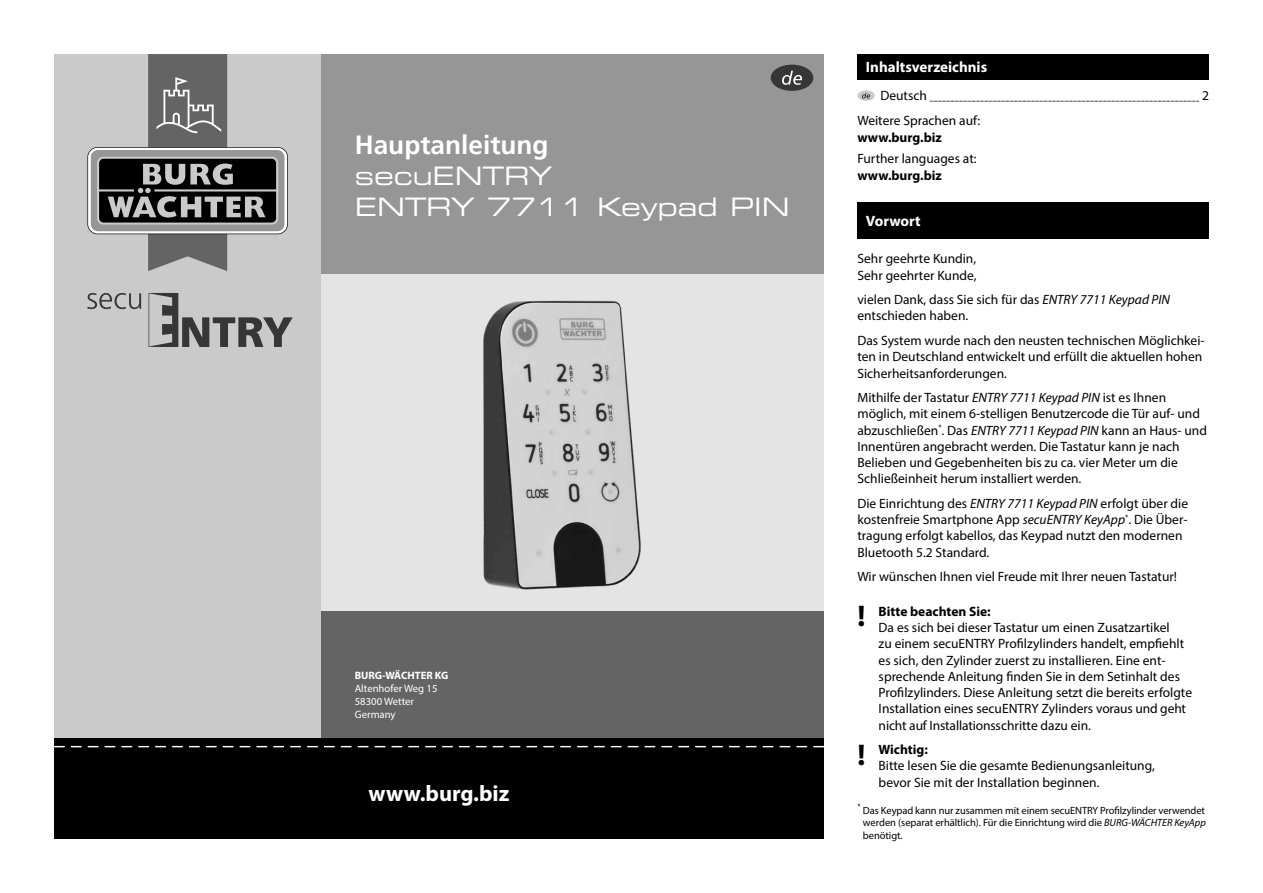
<style>
.page{position:relative;width:1263px;height:893px;background:#fff}
.page>*{position:absolute;margin:0;border:0;box-sizing:border-box;transform-origin:0 0}
.t1{font:700 30px "Myriad Pro";color:#000}
.t2{font:700 26.25px "Frutiger LT Pro";color:#fff}
.t3{font:25.5px/30.6px "Eurostile LT Std Ex 2";color:#fff}
.t4{font:700 22.5px "Myriad Pro";color:#fff}
.t5{font:700 15px "Myriad Pro";color:#fff}
.t6{font:13.5px/16.2px "Myriad Pro";color:#000}
.t7{font:700 13.5px "Myriad Pro";color:#000}
.t8{font:10.65px/12.9px "Myriad Pro";color:#fff}
.t9{font:700 10.65px "Myriad Pro";color:#fff}
.t10{font:10.5px/12.6px "Myriad Pro";letter-spacing:-.005em;color:#000;text-align:justify}
.s1{font-style:italic}
</style>
<div class="page">
<div style="left:54px;top:738px;width:770px;height:101px;background:#000"></div>
<div style="left:54px;top:54px;width:267px;height:684px;background:#cacaca"></div>
<svg style="left:54px;top:746px;width:770px;height:1px"></svg>
<div style="left:321px;top:610px;width:503px;height:128px;background:#646464"></div>
<div style="left:321px;top:54px;width:503px;height:220px;background:#969696"></div>
<div style="left:321px;top:274px;width:503px;height:336px;background:#e4e4e4"></div>
<svg style="left:87px;top:54px;width:201px;height:217px"></svg>
<svg style="left:87px;top:293px;width:54px;height:16px"></svg>
<svg style="left:149px;top:293px;width:144px;height:54px"></svg>
<div style="left:771px;top:65px;width:42px;height:26px;background:#363636;border-radius:50%"></div>
<svg style="left:782px;top:71px;width:20px;height:14px"></svg>
<div style="left:857px;top:54px;width:352px;height:26px;background:#000"></div>
<svg style="left:930px;top:101px;width:269px;height:1px"></svg>
<svg style="left:857px;top:90px;width:18px;height:11px"></svg>
<svg style="left:862px;top:93px;width:8px;height:5px"></svg>
<div style="left:857px;top:202px;width:352px;height:36px;background:#000"></div>
<img style="left:483px;top:300px;width:158px;height:290px">
<h2 class="t2" style="left:355px;top:129px;width:195px">Hauptanleitung</h2>
<h3 class="t3" style="left:355px;top:160px;width:437px">secuENTRY<br>ENTRY 7711 Keypad PIN</h3>
<p class="t9" style="left:355px;top:668px;width:95px">BURG-WÄCHTER KG</p>
<p class="t8" style="left:355px;top:682px;width:84px">Altenhofer Weg 15<br>58300 Wetter<br>Germany</p>
<h3 class="t4" style="left:369px;top:779px;width:142px">www.burg.biz</h3>
<p class="t5" style="left:866px;top:58px;width:123px">Inhaltsverzeichnis</p>
<p class="t6" style="left:880px;top:87px;width:48px">Deutsch</p>
<p class="t6" style="left:1202px;top:87px;width:8px">2</p>
<p class="t6" style="left:857px;top:112px;width:124px">Weitere Sprachen auf:</p>
<p class="t7" style="left:857px;top:129px;width:86px">www.burg.biz</p>
<p class="t6" style="left:857px;top:151px;width:121px">Further languages at:</p>
<p class="t7" style="left:857px;top:167px;width:86px">www.burg.biz</p>
<p class="t5" style="left:866px;top:211px;width:56px">Vorwort</p>
<p class="t6" style="left:857px;top:250px;width:121px">Sehr geehrte Kundin,<br>Sehr geehrter Kunde,</p>
<p class="t6" style="left:857px;top:291px;width:314px">vielen Dank, dass Sie sich für das <span class="s1">ENTRY 7711 Keypad PIN </span>entschieden haben.</p>
<p class="t6" style="left:857px;top:332px;width:349px">Das System wurde nach den neusten technischen Möglichkei&shy;ten in Deutschland entwickelt und erfüllt die aktuellen hohen<br>Sicherheitsanforderungen.</p>
<p class="t6" style="left:857px;top:389px;width:351px">Mithilfe der Tastatur <span class="s1">ENTRY 7711 Keypad PIN</span> ist es Ihnen möglich, mit einem 6-stelligen Benutzercode die Tür auf- und abzuschließen<sup>*</sup>. Das <span class="s1">ENTRY 7711 Keypad PIN</span> kann an Haus- und Innentüren angebracht werden. Die Tastatur kann je nach Belieben und Gegebenheiten bis zu ca. vier Meter um die Schließeinheit herum installiert werden.</p>
<p class="t6" style="left:857px;top:495px;width:332px">Die Einrichtung des <span class="s1">ENTRY 7711 Keypad PIN</span> erfolgt über die kostenfreie Smartphone App <span class="s1">secuENTRY KeyApp</span><sup>*</sup>. Die Über&shy;tragung erfolgt kabellos, das Keypad nutzt den modernen Bluetooth 5.2 Standard.</p>
<p class="t6" style="left:857px;top:568px;width:321px">Wir wünschen Ihnen viel Freude mit Ihrer neuen Tastatur!</p>
<h1 class="t1" style="left:857px;top:596px;width:10px">!</h1>
<h1 class="t1" style="left:857px;top:735px;width:10px">!</h1>
<p class="t7" style="left:879px;top:603px;width:114px">Bitte beachten Sie:</p>
<p class="t6" style="left:879px;top:619px;width:315px">Da es sich bei dieser Tastatur um einen Zusatzartikel<br>zu einem secuENTRY Profilzylinders handelt, empfiehlt es sich, den Zylinder zuerst zu installieren. Eine ent&shy;sprechende Anleitung finden Sie in dem Setinhalt des Profilzylinders. Diese Anleitung setzt die bereits erfolgte Installation eines secuENTRY Zylinders voraus und geht nicht auf Installationsschritte dazu ein.</p>
<p class="t7" style="left:879px;top:741px;width:51px">Wichtig:</p>
<p class="t6" style="left:879px;top:757px;width:278px">Bitte lesen Sie die gesamte Bedienungsanleitung, bevor Sie mit der Installation beginnen.</p>
<p class="t10" style="left:863px;top:804px;width:344px;text-indent:-5px"><sup>*</sup> Das Keypad kann nur zusammen mit einem secuENTRY Profilzylinder verwendet werden (separat erhältlich). Für die Einrichtung wird die <span class="s1">BURG-WÄCHTER KeyApp </span>benötigt.</p>
</div>
